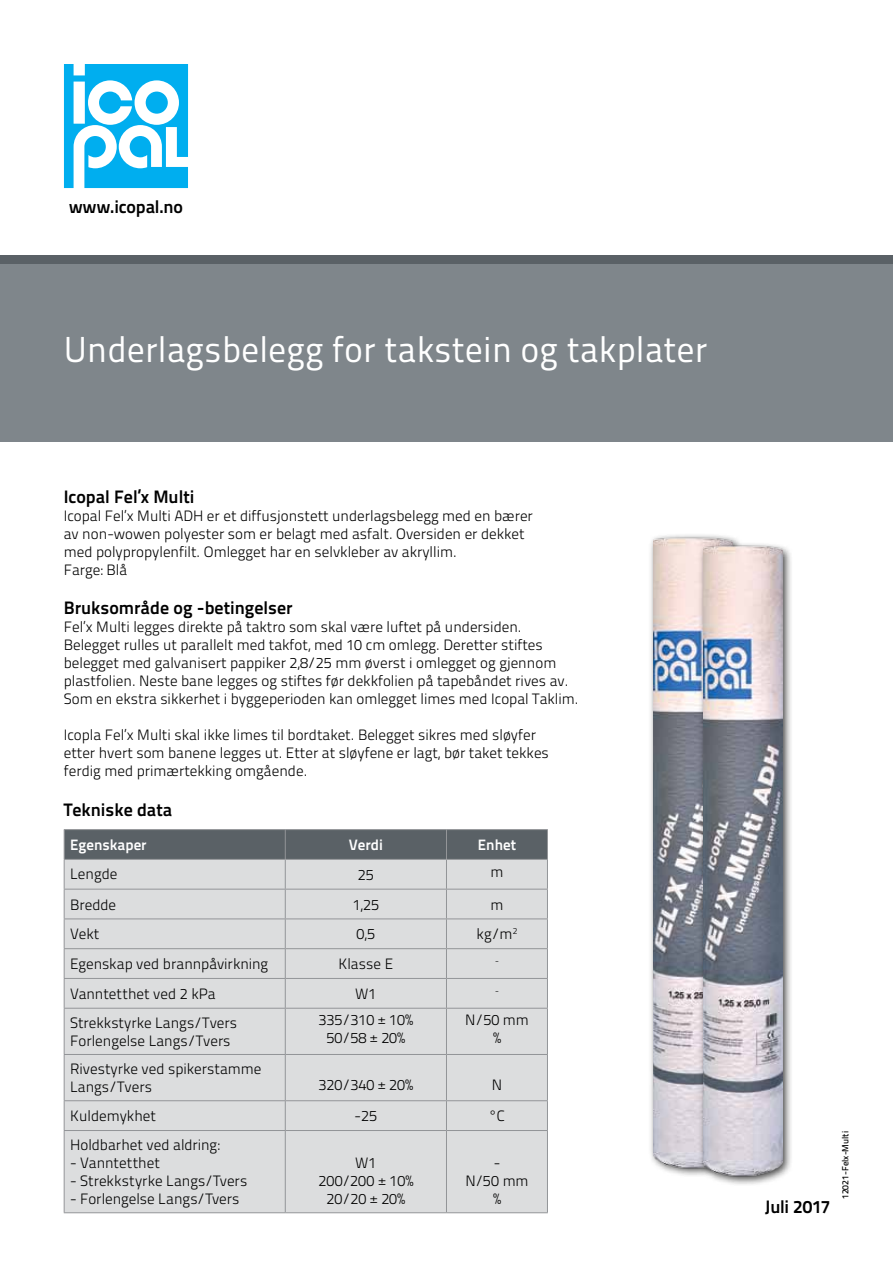
<style>
.page{position:relative;width:893px;height:1263px;background:#fff}
.page>*{position:absolute;margin:0;border:0;box-sizing:border-box;transform-origin:0 0}
.t1{font:36px "Titillium Maps 29 L 400 wt";color:#fff}
.t2{font:18px "Titillium Text 25 L 800 wt";color:#000}
.t3{font:15px/18px "Titillium Text 25 L 250 wt";color:#000}
.t4{font:15px "Titillium Text 25 L 800 wt";color:#fff}
.t5{font:9px "Titillium Text 25 L 600 wt";color:#000}
.t6{font:8.7px "Titillium Text 25 L 250 wt";color:#000}
</style>
<div class="page">
<div style="left:648px;top:533px;width:95px;height:644px;background:#000;opacity:.75"></div>
<img style="left:653px;top:533px;width:79px;height:643px">
<div style="left:698px;top:542px;width:96px;height:644px;background:#000;opacity:.75"></div>
<img style="left:703px;top:540px;width:79px;height:645px">
<svg style="left:64px;top:64px;width:124px;height:124px"></svg>
<div style="left:0;top:259px;width:893px;height:183px;background:#7f868b"></div>
<div style="left:0;top:255px;width:893px;height:9px;background:#5a6166"></div>
<div style="left:65px;top:1009px;width:482px;height:203px;background:#dcddde"></div>
<svg style="left:64px;top:830px;width:484px;height:178px;background:#c4c6c8"></svg>
<hr style="left:64px;top:1008px;width:221px;height:1px;background:#939598">
<hr style="left:64px;top:1008px;width:1px;height:46px;background:#939598">
<hr style="left:285px;top:1008px;width:161px;height:1px;background:#939598">
<hr style="left:285px;top:1008px;width:1px;height:46px;background:#939598">
<hr style="left:446px;top:1008px;width:102px;height:1px;background:#939598">
<hr style="left:446px;top:1008px;width:1px;height:46px;background:#939598">
<hr style="left:547px;top:1008px;width:1px;height:46px;background:#939598">
<hr style="left:64px;top:1054px;width:221px;height:1px;background:#939598">
<hr style="left:64px;top:1055px;width:1px;height:45px;background:#939598">
<hr style="left:285px;top:1054px;width:161px;height:1px;background:#939598">
<hr style="left:285px;top:1055px;width:1px;height:45px;background:#939598">
<hr style="left:446px;top:1054px;width:102px;height:1px;background:#939598">
<hr style="left:446px;top:1055px;width:1px;height:45px;background:#939598">
<hr style="left:547px;top:1055px;width:1px;height:45px;background:#939598">
<hr style="left:64px;top:1100px;width:221px;height:1px;background:#939598">
<svg style="left:64px;top:1101px;width:1px;height:29px"></svg>
<hr style="left:285px;top:1100px;width:161px;height:1px;background:#939598">
<svg style="left:285px;top:1101px;width:1px;height:29px"></svg>
<hr style="left:446px;top:1100px;width:102px;height:1px;background:#939598">
<svg style="left:446px;top:1101px;width:1px;height:29px"></svg>
<svg style="left:547px;top:1101px;width:1px;height:29px"></svg>
<hr style="left:64px;top:1130px;width:221px;height:1px;background:#939598">
<hr style="left:64px;top:1131px;width:1px;height:81px;background:#939598">
<hr style="left:285px;top:1130px;width:161px;height:1px;background:#939598">
<hr style="left:285px;top:1131px;width:1px;height:81px;background:#939598">
<hr style="left:446px;top:1130px;width:102px;height:1px;background:#939598">
<hr style="left:446px;top:1131px;width:1px;height:81px;background:#939598">
<hr style="left:547px;top:1131px;width:1px;height:81px;background:#939598">
<hr style="left:64px;top:1212px;width:221px;height:1px;background:#939598">
<hr style="left:285px;top:1212px;width:161px;height:1px;background:#939598">
<hr style="left:446px;top:1212px;width:102px;height:1px;background:#939598">
<hr style="left:64px;top:829px;width:221px;height:1px;background:#939598">
<hr style="left:285px;top:829px;width:161px;height:1px;background:#939598">
<hr style="left:446px;top:829px;width:102px;height:1px;background:#939598">
<p class="t2" style="left:69px;top:192px;width:116px">www.icopal.no</p>
<h1 class="t1" style="left:64px;top:322px;width:645px">Underlagsbelegg for takstein og takplater</h1>
<p class="t2" style="left:64px;top:482px;width:132px">Icopal Fel’x Multi</p>
<p class="t3" style="left:64px;top:505px;width:471px">Icopal Fel’x Multi ADH er et diffusjonstett underlagsbelegg med en bærer av non-wowen polyester som er belagt med asfalt. Oversiden er dekket med polypropylenfilt. Omlegget har en selvkleber av akryllim.<br>Farge: Blå</p>
<p class="t2" style="left:64px;top:594px;width:230px">Bruksområde og -betingelser</p>
<p class="t3" style="left:64px;top:617px;width:516px">Fel’x Multi legges direkte på taktro som skal være luftet på undersiden.<br>Belegget rulles ut parallelt med takfot, med 10 cm omlegg. Deretter stiftes belegget med galvanisert pappiker 2,8/25 mm øverst i omlegget og gjennom plastfolien. Neste bane legges og stiftes før dekkfolien på tapebåndet rives av.<br>Som en ekstra sikkerhet i byggeperioden kan omlegget limes med Icopal Taklim.</p>
<p class="t3" style="left:64px;top:725px;width:487px">Icopla Fel’x Multi skal ikke limes til bordtaket. Belegget sikres med sløyfer etter hvert som banene legges ut. Etter at sløyfene er lagt, bør taket tekkes ferdig med primærtekking omgående.</p>
<p class="t2" style="left:64px;top:795px;width:110px">Tekniske data</p>
<p class="t4" style="left:70px;top:833px;width:78px">Egenskaper</p>
<p class="t4" style="left:349px;top:833px;width:36px">Verdi</p>
<p class="t4" style="left:478px;top:833px;width:40px">Enhet</p>
<p class="t3" style="left:70px;top:864px;width:49px">Lengde</p>
<p class="t3" style="left:358px;top:865px;width:17px">25</p>
<p class="t3" style="left:490px;top:861px;width:15px">m</p>
<p class="t3" style="left:70px;top:895px;width:48px">Bredde</p>
<p class="t3" style="left:353px;top:895px;width:28px">1,25</p>
<p class="t3" style="left:490px;top:895px;width:15px">m</p>
<p class="t3" style="left:70px;top:924px;width:31px">Vekt</p>
<p class="t3" style="left:357px;top:924px;width:20px">0,5</p>
<p class="t3" style="left:477px;top:924px;width:42px">kg/m<sup>2</sup></p>
<p class="t3" style="left:70px;top:954px;width:200px">Egenskap ved brannpåvirkning</p>
<p class="t3" style="left:339px;top:954px;width:56px">Klasse E</p>
<p class="t6" style="left:495px;top:955px;width:5px">-</p>
<p class="t3" style="left:70px;top:984px;width:147px">Vanntetthet ved 2 kPa</p>
<p class="t3" style="left:355px;top:984px;width:23px">W1</p>
<p class="t6" style="left:495px;top:984px;width:5px">-</p>
<p class="t3" style="left:70px;top:1013px;width:168px">Strekkstyrke Langs/Tvers<br>Forlengelse Langs/Tvers</p>
<p class="t3" style="left:319px;top:1010px;width:96px;text-align:center">335/310 ± 10%<br>50/58 ± 20%</p>
<p class="t3" style="left:465px;top:1010px;width:65px;text-align:center">N/50 mm %</p>
<p class="t3" style="left:70px;top:1059px;width:193px">Rivestyrke ved spikerstamme<br>Langs/Tvers</p>
<p class="t3" style="left:319px;top:1075px;width:96px">320/340 ± 20%</p>
<p class="t3" style="left:492px;top:1075px;width:12px">N</p>
<p class="t3" style="left:70px;top:1106px;width:87px">Kuldemykhet</p>
<p class="t3" style="left:355px;top:1106px;width:24px">-25</p>
<p class="t3" style="left:489px;top:1106px;width:17px">°C</p>
<p class="t3" style="left:70px;top:1135px;width:151px">Holdbarhet ved aldring:</p>
<p class="t3" style="left:70px;top:1153px;width:91px">- Vanntetthet</p>
<p class="t3" style="left:70px;top:1171px;width:179px">- Strekkstyrke Langs/Tvers</p>
<p class="t3" style="left:70px;top:1189px;width:171px">- Forlengelse Langs/Tvers</p>
<p class="t3" style="left:318px;top:1153px;width:97px;text-align:center">W1<br>200/200 ± 10%<br>20/20 ± 20%</p>
<p class="t3" style="left:465px;top:1153px;width:65px;text-align:center">-<br>N/50 mm %</p>
<p class="t2" style="left:765px;top:1192px;width:67px">Juli 2017</p>
<p class="t5" style="left:838px;top:1199px;width:70px;rotate:-90deg">12021-Felx-Multi</p>
</div>
